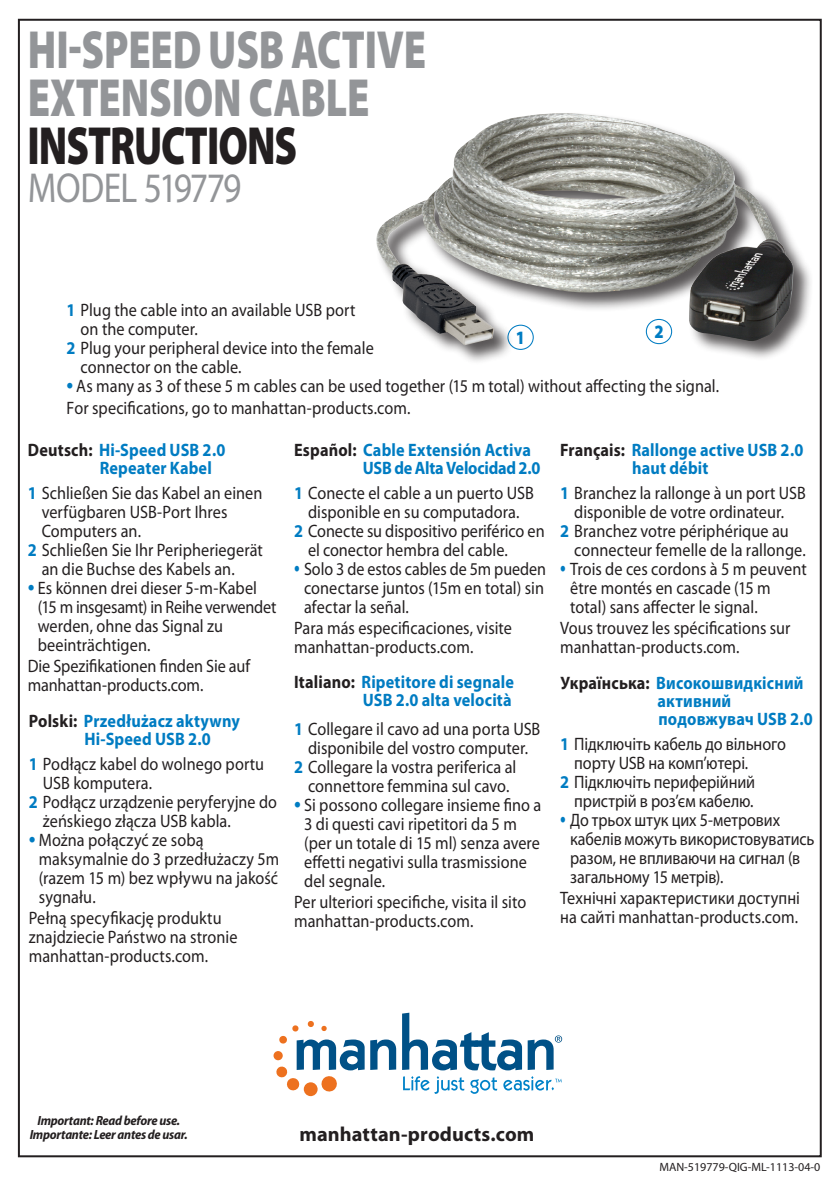
<style>
.page{position:relative;width:840px;height:1191px;background:#fff}
.page>*{position:absolute;margin:0;border:0;box-sizing:border-box;transform-origin:0 0}
.t1{font:900 54px/48px "Myriad Pro";letter-spacing:-.005em;color:#939598;scale:.75 1}
.t2{font:42px "Myriad Pro";letter-spacing:-.045em;color:#939598;scale:.85 1}
.t3{font:700 20.4px "Myriad Pro";letter-spacing:.005em;color:#231f20}
.t4{font:900 19px "Myriad Pro";color:#007cc2;scale:.85 1}
.t5{font:18px/19px "Myriad Pro";color:#231f20;scale:.9 1}
.t6{font:18px/19px "Myriad Pro";color:#231f20;scale:.89 1}
.t7{font:700 18px/18px "Myriad Pro";letter-spacing:.01em;color:#007cc2;scale:.9 1}
.t8{font:italic 700 semi-condensed 13.4px/14px "Myriad Pro";letter-spacing:-.02em;color:#231f20;text-align:center}
.t9{font:12px "Myriad Pro";color:#231f20}
.s1{color:#231f20}
.s2{font-weight:700;color:#007cc2}
.s3{font-weight:600;font-style:italic;font-size:24px;color:#007cc2}
</style>
<div class="page">
<div style="left:375px;top:112px;width:438px;height:253px;background:#231f20;opacity:.75"></div>
<img style="left:375px;top:113px;width:419px;height:232px">
<svg style="left:370px;top:1039px;width:26px;height:31px"></svg>
<svg style="left:402px;top:1012px;width:119px;height:58px"></svg>
<div style="left:303px;top:1082px;width:14px;height:14px;background:#ed711f;border-radius:50%"></div>
<svg style="left:527px;top:1035px;width:35px;height:35px"></svg>
<svg style="left:275px;top:1021px;width:89px;height:71px"></svg>
<svg style="left:403px;top:1076px;width:61px;height:17px"></svg>
<svg style="left:470px;top:1077px;width:27px;height:16px"></svg>
<svg style="left:503px;top:1076px;width:58px;height:14px"></svg>
<p class="t1" style="left:28px;top:26px;width:533px">HI-SPEED USB ACTIVE<br>EXTENSION CABLE<br><span class="s1">INSTRUCTIONS</span></p>
<p class="t2" style="left:28px;top:165px;width:252px">MODEL 519779</p>
<p class="t5" style="left:81px;top:301px;width:306px;text-indent:-14px"><span class="s2">1</span> Plug the cable into an available USB port on the computer.</p>
<p class="t5" style="left:81px;top:339px;width:327px;text-indent:-14px"><span class="s2">2</span> Plug your peripheral device into the female connector on the cable.</p>
<p class="t5" style="left:67px;top:377px;width:726px"><span class="s3">•</span> As many as 3 of these 5 m cables can be used together (15 m total) without affecting the signal.</p>
<p class="t5" style="left:67px;top:399px;width:383px">For specifications, go to manhattan-products.com.</p>
<p class="t7" style="left:100px;top:441px;width:141px;text-indent:-72px"><span class="s1">Deutsch:</span> Hi-Speed USB 2.0<br>Repeater Kabel</p>
<p class="t5" style="left:42px;top:483px;width:247px;text-indent:-14px"><span class="s2">1</span> Schließen Sie das Kabel an einen verfügbaren USB-Port Ihres<br>Computers an.</p>
<p class="t5" style="left:42px;top:540px;width:247px;text-indent:-14px"><span class="s2">2</span> Schließen Sie Ihr Peripheriegerät an die Buchse des Kabels an.</p>
<p class="t5" style="left:38px;top:578px;width:267px;text-indent:-10px"><span class="s3">•</span> Es können drei dieser 5-m-Kabel (15 m insgesamt) in Reihe verwendet werden, ohne das Signal zu beeinträchtigen.</p>
<p class="t5" style="left:28px;top:656px;width:248px">Die Spezifikationen finden Sie auf manhattan-products.com.</p>
<p class="t4" style="left:515px;top:327px;width:12px">1</p>
<p class="t4" style="left:654px;top:321px;width:12px">2</p>
<p class="t7" style="left:363px;top:441px;width:199px;text-indent:-69px"><span class="s1">Español:</span> Cable Extensión Activa<br>USB de Alta Velocidad 2.0</p>
<p class="t5" style="left:294px;top:483px;width:268px;text-align:center"><span class="s2">1</span> Conecte el cable a un puerto USB disponible en su computadora.</p>
<p class="t5" style="left:308px;top:521px;width:264px;text-indent:-14px"><span class="s2">2</span> Conecte su dispositivo periférico en el conector hembra del cable.</p>
<p class="t6" style="left:304px;top:559px;width:273px;text-align:justify;text-indent:-10px"><span class="s3">•</span> Solo 3 de estos cables de 5m pueden conectarse juntos (15m en total) sin afectar la señal.</p>
<p class="t5" style="left:294px;top:618px;width:243px">Para más especificaciones, visite manhattan-products.com.</p>
<p class="t7" style="left:632px;top:441px;width:191px;text-indent:-72px"><span class="s1">Français:</span> Rallonge active USB 2.0 haut débit</p>
<p class="t6" style="left:560px;top:483px;width:277px;text-align:center"><span class="s2">1</span> Branchez la rallonge à un port USB disponible de votre ordinateur.</p>
<p class="t5" style="left:574px;top:521px;width:258px;text-indent:-14px"><span class="s2">2</span> Branchez votre périphérique au connecteur femelle de la rallonge.</p>
<p class="t5" style="left:570px;top:559px;width:264px;text-indent:-10px"><span class="s3">•</span> Trois de ces cordons à 5 m peuvent être montés en cascade (15 m total) sans affecter le signal.</p>
<p class="t5" style="left:560px;top:618px;width:257px">Vous trouvez les spécifications sur manhattan-products.com.</p>
<p class="t7" style="left:294px;top:672px;width:246px;text-align:right"><span class="s1">Italiano:</span> Ripetitore di segnale<br>USB 2.0 alta velocità</p>
<p class="t5" style="left:294px;top:719px;width:275px;text-align:center"><span class="s2">1</span> Collegare il cavo ad una porta USB disponibile del vostro computer.</p>
<p class="t5" style="left:294px;top:757px;width:248px;text-align:center"><span class="s2">2</span> Collegare la vostra periferica al connettore femmina sul cavo.</p>
<p class="t5" style="left:304px;top:795px;width:265px;text-indent:-10px"><span class="s3">•</span> Si possono collegare insieme fino a<br>3 di questi cavi ripetitori da 5 m (per un totale di 15 ml) senza avere effetti negativi sulla trasmissione del segnale.</p>
<p class="t5" style="left:294px;top:892px;width:259px">Per ulteriori specifiche, visita il sito manhattan-products.com.</p>
<p class="t7" style="left:657px;top:674px;width:174px;text-indent:-97px"><span class="s1">Українська:</span> Високошвидкісний активний подовжувач USB 2.0</p>
<p class="t5" style="left:574px;top:735px;width:237px;text-indent:-14px"><span class="s2">1</span> Підключіть кабель до вільного порту USB на комп’ютері.</p>
<p class="t5" style="left:560px;top:773px;width:218px;text-align:right"><span class="s2">2</span> Підключіть периферійний пристрій в роз’єм кабелю.</p>
<p class="t6" style="left:570px;top:811px;width:276px;text-indent:-10px"><span class="s3">•</span> До трьох штук цих 5-метрових кабелів можуть використовуватись</p>
<p class="t6" style="left:570px;top:849px;width:260px">разом, не впливаючи на сигнал (в загальному 15 метрів).</p>
<p class="t5" style="left:560px;top:889px;width:268px">Технічні характеристики доступні на сайті manhattan-products.com.</p>
<p class="t7" style="left:84px;top:712px;width:174px;text-indent:-56px"><span class="s1">Polski:</span> Przedłużacz aktywny<br>Hi-Speed USB 2.0</p>
<p class="t5" style="left:43px;top:754px;width:247px;text-indent:-14px"><span class="s2">1</span> Podłącz kabel do wolnego portu<br>USB komputera.</p>
<p class="t6" style="left:43px;top:792px;width:264px;text-indent:-14px"><span class="s2">2</span> Podłącz urządzenie peryferyjne do żeńskiego złącza USB kabla.</p>
<p class="t5" style="left:39px;top:830px;width:268px;text-indent:-10px"><span class="s3">•</span> Można połączyć ze sobą maksymalnie do 3 przedłużaczy 5m (razem 15 m) bez wpływu na jakość sygnału.</p>
<p class="t5" style="left:29px;top:908px;width:233px">Pełną specyfikację produktu znajdziecie Państwo na stronie manhattan-products.com.</p>
<p class="t8" style="left:30px;top:1113px;width:160px">Important: Read before use.<br>Importante: Leer antes de usar.</p>
<p class="t3" style="left:299px;top:1122px;width:236px">manhattan-products.com</p>
<p class="t9" style="left:659px;top:1160px;width:162px">MAN-519779-QIG-ML-1113-04-0</p>
</div>
